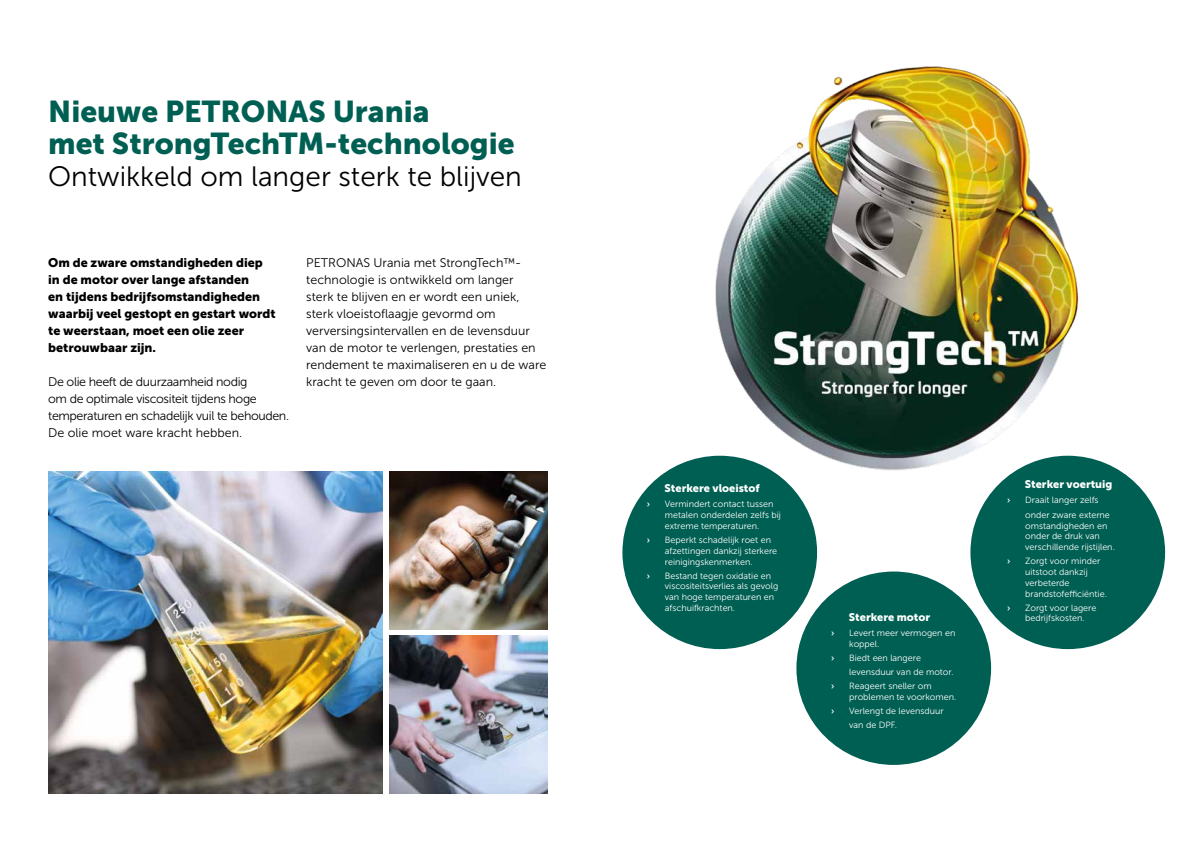
<style>
.page{position:relative;width:1191px;height:842px;background:#fff}
.page>*{position:absolute;margin:0;border:0;box-sizing:border-box;transform-origin:0 0}
.t1{font:30px/32px "Museo Sans 900";color:#005f53}
.t2{font:28px "Museo Sans 300";color:#000}
.t3{font:12.5px/17px "Museo Sans 300";color:#000}
.t4{font:12.5px/17px "Museo Sans 900";color:#000}
.t5{font:12.5px/17px "Museo Sans 300";letter-spacing:-.03em;color:#000}
.t6{font:11px "Museo Sans 900";color:#fff}
.t7{font:9px/10.8px "Museo Sans 300";color:#fff}
.t8{font:9px "Museo Sans 700";color:#fff}
</style>
<div class="page">
<div style="left:796px;top:571px;width:195px;height:194px;background:#005f53;border-radius:50%"></div>
<div style="left:622px;top:456px;width:195px;height:193px;background:#005f53;border-radius:50%"></div>
<img style="left:48px;top:471px;width:335px;height:323px">
<img style="left:389px;top:636px;width:158px;height:158px">
<img style="left:389px;top:471px;width:158px;height:158px">
<div style="left:970px;top:456px;width:195px;height:193px;background:#005f53;border-radius:50%"></div>
<img style="left:659px;top:66px;width:469px;height:413px">
<h1 class="t1" style="left:48px;top:95px;width:468px">Nieuwe PETRONAS Urania<br>met StrongTechTM-technologie</h1>
<h2 class="t2" style="left:48px;top:161px;width:475px">Ontwikkeld om langer sterk te blijven</h2>
<h3 class="t4" style="left:48px;top:254px;width:229px">Om de zware omstandigheden diep in de motor over lange afstanden<br>en tijdens bedrijfsomstandigheden waarbij veel gestopt en gestart wordt te weerstaan, moet een olie zeer betrouwbaar zijn.</h3>
<h3 class="t5" style="left:48px;top:373px;width:242px">De olie heeft de duurzaamheid nodig<br>om de optimale viscositeit tijdens hoge temperaturen en schadelijk vuil te behouden.<br>De olie moet ware kracht hebben.</h3>
<p class="t3" style="left:306px;top:254px;width:242px">PETRONAS Urania met StrongTech™- technologie is ontwikkeld om langer<br>sterk te blijven en er wordt een uniek, sterk vloeistoflaagje gevormd om verversingsintervallen en de levensduur van de motor te verlengen, prestaties en rendement te maximaliseren en u de ware kracht te geven om door te gaan.</p>
<p class="t6" style="left:664px;top:482px;width:97px">Sterkere vloeistof</p>
<p class="t8" style="left:647px;top:499px;width:5px">›</p>
<p class="t7" style="left:665px;top:499px;width:117px">Vermindert contact tussen metalen onderdelen zelfs bij extreme temperaturen.</p>
<p class="t8" style="left:647px;top:535px;width:5px">›</p>
<p class="t7" style="left:665px;top:535px;width:114px">Beperkt schadelijk roet en afzettingen dankzij sterkere reinigingskenmerken.</p>
<p class="t8" style="left:647px;top:570px;width:5px">›</p>
<p class="t7" style="left:665px;top:570px;width:115px">Bestand tegen oxidatie en viscositeitsverlies als gevolg van hoge temperaturen en afschuifkrachten.</p>
<p class="t6" style="left:849px;top:611px;width:83px">Sterkere motor</p>
<p class="t8" style="left:831px;top:628px;width:5px">›</p>
<p class="t7" style="left:849px;top:628px;width:108px">Levert meer vermogen en koppel.</p>
<p class="t8" style="left:831px;top:653px;width:5px">›</p>
<p class="t7" style="left:849px;top:651px;width:106px;line-height:14px">Biedt een langere levensduur van de motor.</p>
<p class="t8" style="left:831px;top:681px;width:5px">›</p>
<p class="t7" style="left:849px;top:680px;width:109px">Reageert sneller om problemen te voorkomen.</p>
<p class="t8" style="left:831px;top:705px;width:5px">›</p>
<p class="t7" style="left:849px;top:704px;width:96px;line-height:14px">Verlengt de levensduur van de DPF.</p>
<p class="t6" style="left:1024px;top:478px;width:89px">Sterker voertuig</p>
<p class="t8" style="left:1007px;top:495px;width:5px">›</p>
<p class="t7" style="left:1025px;top:492px;width:86px;line-height:15px">Draait langer zelfs onder zware externe</p>
<p class="t7" style="left:1025px;top:520px;width:91px">omstandigheden en onder de druk van verschillende rijstijlen.</p>
<p class="t8" style="left:1007px;top:556px;width:5px">›</p>
<p class="t7" style="left:1025px;top:556px;width:83px">Zorgt voor minder uitstoot dankzij verbeterde brandstofefficiëntie.</p>
<p class="t8" style="left:1007px;top:602px;width:5px">›</p>
<p class="t7" style="left:1025px;top:602px;width:73px">Zorgt voor lagere bedrijfskosten.</p>
</div>
